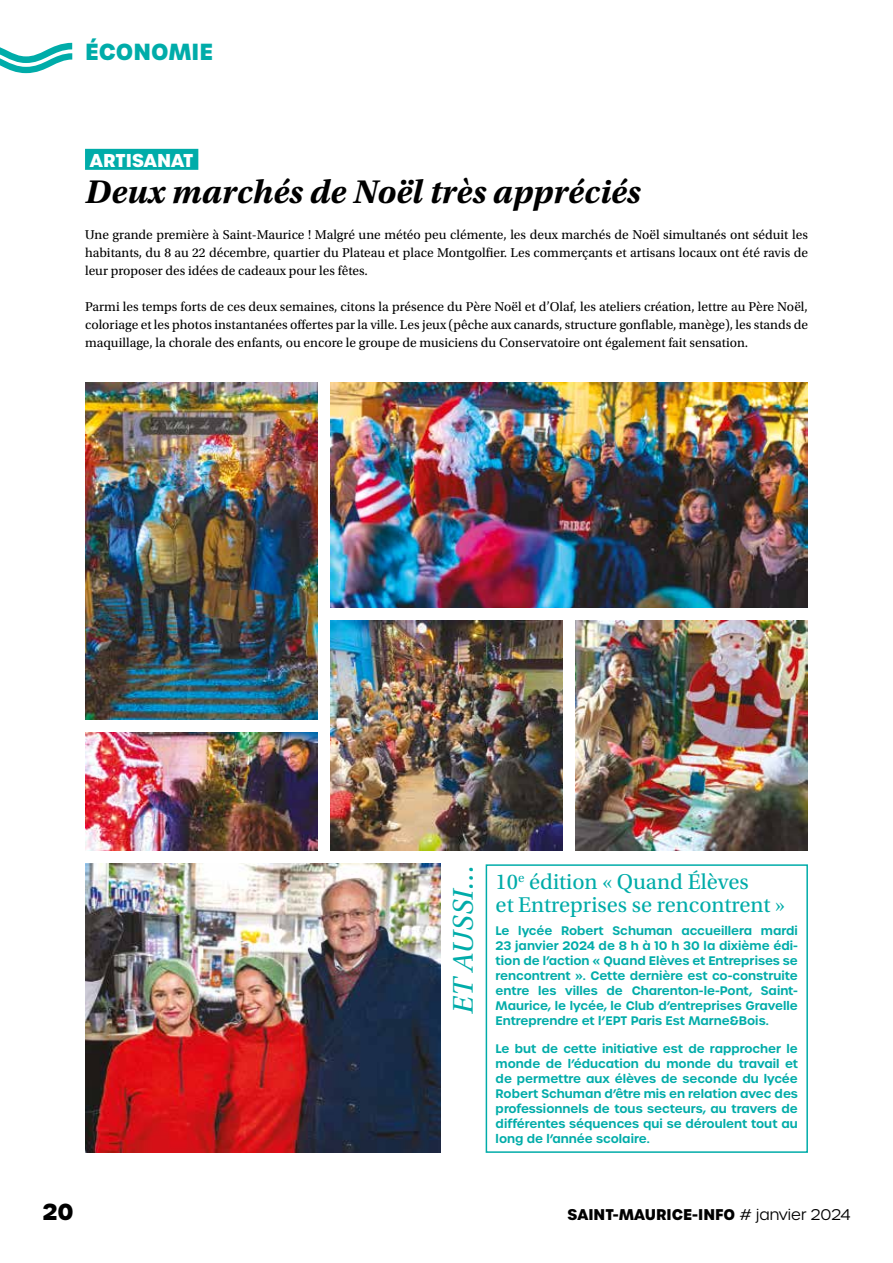
<style>
.page{position:relative;width:893px;height:1263px;background:#fff}
.page>*{position:absolute;margin:0;border:0;box-sizing:border-box;transform-origin:0 0}
.t1{font:italic 700 34.5px "Utopia Std";color:#000}
.t2{font:italic 30px "Utopia Std";color:#00aca9}
.t3{font:22.5px/22.5px "Utopia Std";color:#00aca9}
.t4{font:700 22.5px "Urbane";color:#00aca9}
.t5{font:700 22.5px "Urbane";color:#000}
.t6{font:700 18px "Urbane";color:#fff}
.t7{font:700 15px "Urbane";color:#000}
.t8{font:13.5px/18px "Utopia Std";color:#000;text-align:justify}
.t9{font:600 12px/15px "Urbane";color:#00aca9;text-align:justify}
.s1{font-weight:300}
</style>
<div class="page">
<svg style="left:0;top:43px;width:72px;height:30px"></svg>
<div style="left:85px;top:149px;width:113px;height:21px;background:#00aca9"></div>
<div style="left:486px;top:864px;width:322px;height:289px;border:2px solid #00aca9"></div>
<img style="left:85px;top:383px;width:232px;height:337px">
<img style="left:330px;top:383px;width:478px;height:224px">
<img style="left:85px;top:732px;width:232px;height:119px">
<img style="left:330px;top:620px;width:233px;height:231px">
<img style="left:85px;top:863px;width:355px;height:289px">
<img style="left:575px;top:620px;width:233px;height:231px">
<h3 class="t4" style="left:85px;top:36px;width:130px">ÉCONOMIE</h3>
<h3 class="t6" style="left:90px;top:148px;width:105px">ARTISANAT</h3>
<h1 class="t1" style="left:85px;top:172px;width:557px">Deux marchés de Noël très appréciés</h1>
<p class="t8" style="left:85px;top:226px;width:724px">Une grande première à Saint-Maurice ! Malgré une météo peu clémente, les deux marchés de Noël simultanés ont séduit les habitants, du 8 au 22 décembre, quartier du Plateau et place Montgolfier. Les commerçants et artisans locaux ont été ravis de leur proposer des idées de cadeaux pour les fêtes.</p>
<p class="t8" style="left:85px;top:298px;width:724px">Parmi les temps forts de ces deux semaines, citons la présence du Père Noël et d’Olaf, les ateliers création, lettre au Père Noël, coloriage et les photos instantanées offertes par la ville. Les jeux (pêche aux canards, structure gonflable, manège), les stands de maquillage, la chorale des enfants, ou encore le groupe de musiciens du Conservatoire ont également fait sensation.</p>
<h2 class="t2" style="left:447px;top:1014px;width:151px;rotate:-90deg">ET AUSSI…</h2>
<h3 class="t3" style="left:496px;top:871px;width:291px">10<sup>e</sup> édition « Quand Élèves<br>et Entreprises se rencontrent »</h3>
<p class="t9" style="left:496px;top:923px;width:304px">Le lycée Robert Schuman accueillera mardi 23 janvier 2024 de 8 h à 10 h 30 la dixième édi&shy;tion de l’action « Quand Elèves et Entreprises se rencontrent ». Cette dernière est co-construite entre les villes de Charenton-le-Pont, Saint-Maurice, le lycée, le Club d’entreprises Gravelle Entreprendre et l’EPT Paris Est Marne&amp;Bois.</p>
<p class="t9" style="left:496px;top:1041px;width:304px">Le but de cette initiative est de rapprocher le monde de l’éducation du monde du travail et de permettre aux élèves de seconde du lycée Robert Schuman d’être mis en relation avec des professionnels de tous secteurs, au travers de différentes séquences qui se déroulent tout au long de l’année scolaire.</p>
<h3 class="t5" style="left:43px;top:1197px;width:33px">20</h3>
<p class="t7" style="left:567px;top:1204px;width:284px">SAINT-MAURICE-INFO <span class="s1"># janvier 2024</span></p>
</div>
